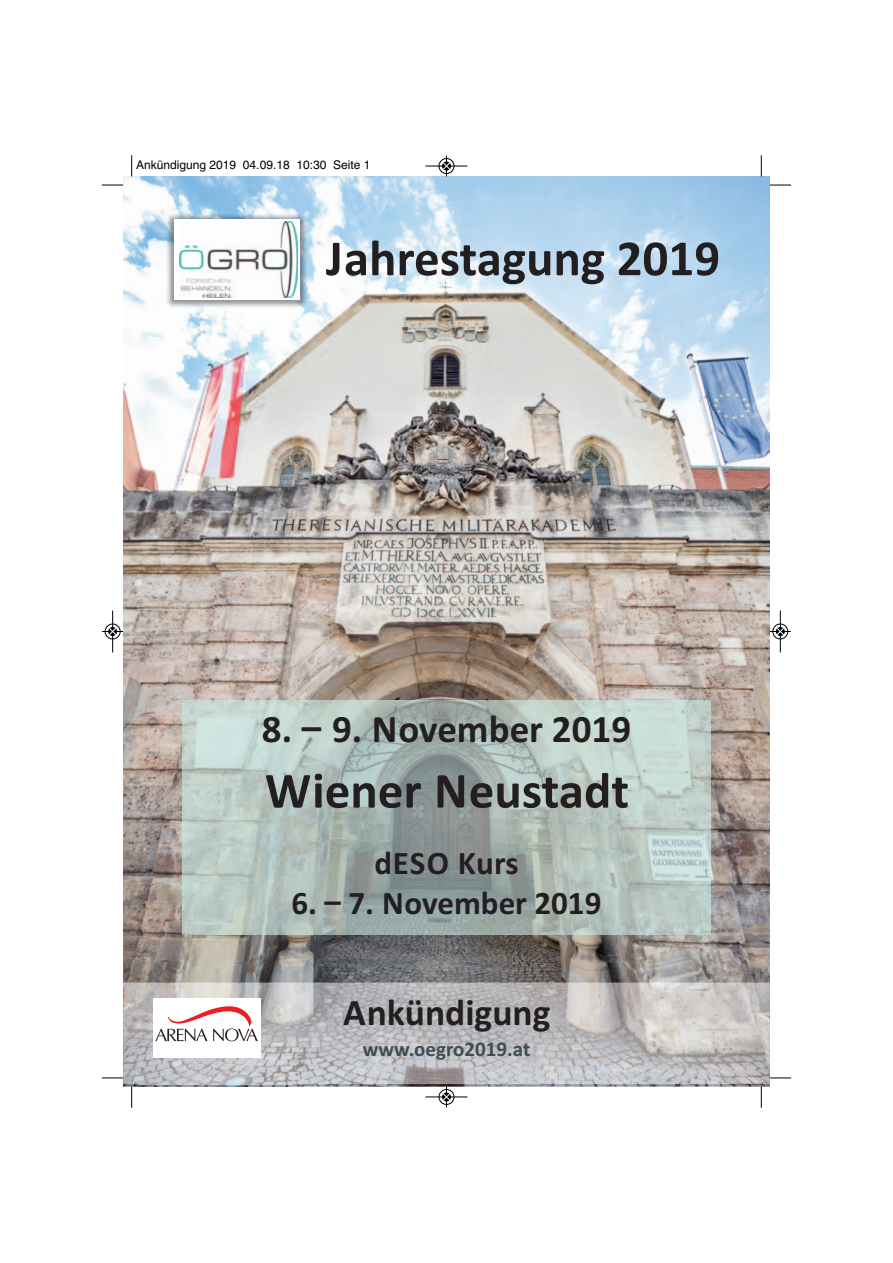
<style>
.page{position:relative;width:893px;height:1263px;background:#fff}
.page>*{position:absolute;margin:0;border:0;box-sizing:border-box;transform-origin:0 0}
.t1{font:700 51px "Calibri";color:#231f20}
.t2{font:700 39px "Calibri";color:#231f20}
.t3{font:700 37.5px "Calibri";color:#231f20}
.t4{font:700 33px "Calibri";color:#231f20}
.t5{font:700 21px "Calibri";color:#404d53}
.t6{font:12px "Helvetica";color:#000}
</style>
<div class="page">
<img style="left:123px;top:177px;width:646px;height:783px">
<img style="left:183px;top:700px;width:527px;height:234px">
<img style="left:162px;top:210px;width:150px;height:102px">
<div style="left:174px;top:219px;width:126px;height:81px;background:#fff"></div>
<img style="left:179px;top:221px;width:118px;height:77px">
<img style="left:123px;top:960px;width:646px;height:126px">
<img style="left:123px;top:983px;width:646px;height:101px">
<img style="left:139px;top:986px;width:152px;height:101px">
<div style="left:153px;top:999px;width:107px;height:59px;background:#fff"></div>
<svg style="left:155px;top:1006px;width:103px;height:35px"></svg>
<svg style="left:131px;top:155px;width:1px;height:22px"></svg>
<svg style="left:102px;top:185px;width:21px;height:1px"></svg>
<svg style="left:760px;top:155px;width:2px;height:22px"></svg>
<svg style="left:769px;top:185px;width:22px;height:1px"></svg>
<svg style="left:131px;top:1086px;width:1px;height:22px"></svg>
<svg style="left:102px;top:1077px;width:21px;height:2px"></svg>
<svg style="left:760px;top:1086px;width:2px;height:22px"></svg>
<svg style="left:769px;top:1077px;width:22px;height:2px"></svg>
<div style="left:438px;top:158px;width:16px;height:16px;border:1px solid #fff;border-radius:50%"></div>
<hr style="left:425px;top:166px;width:42px;height:1px;background:#000">
<div style="left:439px;top:158px;width:15px;height:16px;border:1px solid #000;border-radius:50%"></div>
<svg style="left:442px;top:156px;width:8px;height:21px"></svg>
<div style="left:438px;top:1089px;width:16px;height:16px;border:1px solid #fff;border-radius:50%"></div>
<hr style="left:425px;top:1097px;width:42px;height:1px;background:#000">
<div style="left:439px;top:1089px;width:15px;height:16px;border:1px solid #000;border-radius:50%"></div>
<svg style="left:442px;top:1086px;width:8px;height:21px"></svg>
<div style="left:105px;top:624px;width:16px;height:15px;border:1px solid #fff;border-radius:50%"></div>
<hr style="left:112px;top:610px;width:1px;height:42px;background:#000">
<div style="left:105px;top:624px;width:15px;height:15px;border:1px solid #000;border-radius:50%"></div>
<svg style="left:102px;top:628px;width:21px;height:7px"></svg>
<hr style="left:780px;top:610px;width:1px;height:42px;background:#000">
<div style="left:772px;top:624px;width:16px;height:15px;border:1px solid #000;border-radius:50%"></div>
<svg style="left:769px;top:628px;width:21px;height:7px"></svg>
<p class="t6" style="left:136px;top:160px;width:236px">Ankündigung 2019 04.09.18 10:30 Seite 1</p>
<h1 class="t1" style="left:326px;top:241px;width:395px">Jahrestagung 2019</h1>
<h2 class="t2" style="left:262px;top:715px;width:371px">8. – 9. November 2019</h2>
<h1 class="t1" style="left:265px;top:773px;width:365px">Wiener Neustadt</h1>
<h3 class="t4" style="left:374px;top:852px;width:145px">dESO Kurs</h3>
<h3 class="t4" style="left:291px;top:891px;width:311px">6. – 7. November 2019</h3>
<h3 class="t3" style="left:343px;top:999px;width:209px">Ankündigung</h3>
<h3 class="t5" style="left:362px;top:1042px;width:169px">www.oegro2019.at</h3>
</div>
